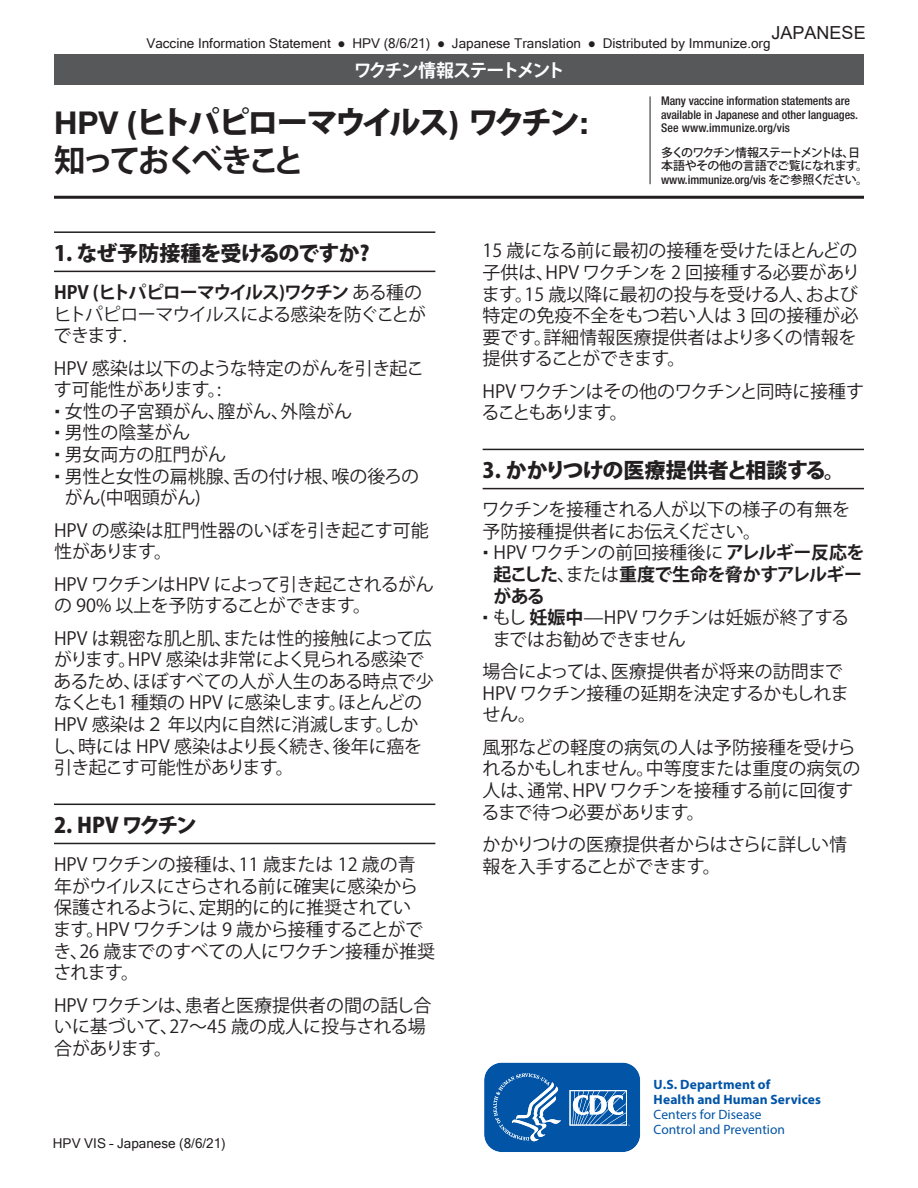
<style>
.page{position:relative;width:918px;height:1188px;background:#fff}
.page>*{position:absolute;margin:0;border:0;box-sizing:border-box;transform-origin:0 0}
.t1{font:800 31.5px "Koz Go Pro";letter-spacing:-.11em;color:#231f20}
.t2{font:700 31.5px "Koz Go Pro";letter-spacing:-.125em;color:#231f20}
.t3{font:800 21px "Koz Go Pro";letter-spacing:-.035em;color:#231f20}
.t4{font:18px/21.6px "Koz Go Pro";letter-spacing:-.02em;color:#231f20}
.t5{font:18px/21.6px "Koz Go Pro";color:#231f20}
.t6{font:18px/21.6px "Koz Go Pro";letter-spacing:-.05em;color:#231f20}
.t7{font:700 18px/21.6px "Koz Go Pro";letter-spacing:-.04em;color:#231f20}
.t8{font:18px/21.6px "Koz Go Pro";letter-spacing:-.04em;color:#231f20}
.t9{font:700 18px "Koz Go Pro";letter-spacing:-.115em;color:#fff}
.t10{font:18px "Arial";color:#231f20}
.t11{font:13.5px "Microsoft Sans Serif";color:#231f20}
.t12{font:700 13.5px/15px "Myriad Pro";letter-spacing:.01em;color:#0154a6}
.t13{font:13.5px/15px "Myriad Pro";color:#0154a6}
.t14{font:500 condensed 12px/13.5px "Helvetica Neue LT Std";letter-spacing:-.005em;color:#231f20}
.t15{font:500 12px/13.5px "Koz Go Pro";letter-spacing:-.065em;color:#231f20}
.s1{font-family:"Helvetica Neue LT Std";font-weight:700}
.s2{font-family:"Koz Go Pro";font-stretch:normal}
.s3{font-weight:700}
.s4{font-weight:400}
</style>
<div class="page">
<div style="left:54px;top:54px;width:810px;height:31px;background:#57585a"></div>
<hr style="left:650px;top:96px;width:1px;height:88px;background:#231f20">
<hr style="left:54px;top:196px;width:810px;height:3px;background:#231f20">
<svg style="left:484px;top:1062px;width:157px;height:90px;background:#296fb4"></svg>
<hr style="left:483px;top:449px;width:381px;height:1px;background:#231f20">
<hr style="left:483px;top:488px;width:381px;height:1px;background:#231f20">
<hr style="left:54px;top:804px;width:381px;height:1px;background:#231f20">
<hr style="left:54px;top:843px;width:381px;height:1px;background:#231f20">
<hr style="left:54px;top:231px;width:381px;height:2px;background:#231f20">
<hr style="left:54px;top:271px;width:381px;height:1px;background:#231f20">
<p class="t10" style="left:772px;top:20px;width:96px">JAPANESE</p>
<p class="t11" style="left:146px;top:34px;width:626px">Vaccine Information Statement ● HPV (8/6/21) ● Japanese Translation ● Distributed by Immunize.org</p>
<p class="t9" style="left:354px;top:58px;width:213px">ワクチン情報ステートメント</p>
<h1 class="t1" style="left:54px;top:102px;width:536px"><span class="s1">HPV (</span>ヒトパピローマウイルス<span class="s1">)</span> ワクチン<span class="s1">:</span></h1>
<p class="t2" style="left:54px;top:140px;width:252px">知っておくべきこと</p>
<p class="t14" style="left:661px;top:94px;width:198px">Many vaccine information statements are available in Japanese and other languages.<br>See www.immunize.org/vis</p>
<p class="t15" style="left:661px;top:146px;width:208px">多くのワクチン情報ステートメントは、日本語やその他の言語でご覧になれます。</p>
<p class="t14" style="left:661px;top:173px;width:209px">www.immunize.org/vis <span class="s2">をご参照ください。</span></p>
<h3 class="t3" style="left:54px;top:239px;width:317px">1. なぜ予防接種を受けるのですか?</h3>
<p class="t6" style="left:53px;top:282px;width:374px"><span class="s3">HPV (ヒトパピローマウイルス)ワクチン</span>ある種のヒトパピローマウイルスによる感染を防ぐことができます.</p>
<p class="t4" style="left:54px;top:358px;width:372px">HPV 感染は以下のような特定のがんを引き起こ</p>
<p class="t4" style="left:54px;top:379px;width:173px">す可能性があります。:</p>
<p class="t5" style="left:65px;top:401px;width:289px">女性の子宮頚がん、膣がん、外陰がん</p>
<p class="t5" style="left:65px;top:423px;width:127px">男性の陰茎がん</p>
<p class="t5" style="left:65px;top:444px;width:163px">男女両方の肛門がん</p>
<p class="t5" style="left:65px;top:466px;width:356px">男性と女性の扁桃腺、舌の付け根、喉の後ろの</p>
<p class="t4" style="left:65px;top:487px;width:138px">がん(中咽頭がん)</p>
<p class="t5" style="left:54px;top:520px;width:376px">HPV の感染は肛門性器のいぼを引き起こす可能</p>
<p class="t4" style="left:54px;top:541px;width:120px">性があります。</p>
<p class="t8" style="left:54px;top:574px;width:381px">HPV ワクチンはHPV によって引き起こされるがんの 90% 以上を予防することができます。</p>
<p class="t4" style="left:54px;top:628px;width:382px">HPV は親密な肌と肌、または性的接触によって広がります。HPV 感染は非常によく見られる感染であるため、ほぼすべての人が人生のある時点で少なくとも1 種類の HPV に感染します。ほとんどの</p>
<p class="t4" style="left:52px;top:714px;width:372px">HPV 感染は２ 年以内に自然に消滅します。しかし、時には HPV 感染はより長く続き、後年に癌を</p>
<p class="t4" style="left:54px;top:757px;width:241px">引き起こす可能性があります。</p>
<h3 class="t3" style="left:54px;top:811px;width:144px">2. HPV ワクチン</h3>
<p class="t4" style="left:53px;top:854px;width:384px">HPV ワクチンの接種は、11 歳または 12 歳の青年がウイルスにさらされる前に確実に感染から保護されるように、定期的に的に推奨されてい<br>ます。HPV ワクチンは 9 歳から接種することができ、26 歳までのすべての人にワクチン接種が推奨されます。</p>
<p class="t5" style="left:54px;top:995px;width:379px">HPV ワクチンは、患者と医療提供者の間の話し合いに基づいて、27〜45 歳の成人に投与される場合があります。</p>
<p class="t11" style="left:53px;top:1135px;width:174px">HPV VIS – Japanese (8/6/21)</p>
<p class="t5" style="left:482px;top:240px;width:380px">15 歳になる前に最初の接種を受けたほとんどの子供は、HPV ワクチンを 2 回接種する必要があります。15 歳以降に最初の投与を受ける人、および特定の免疫不全をもつ若い人は 3 回の接種が必要です。詳細情報医療提供者はより多くの情報を提供することができます。</p>
<p class="t6" style="left:482px;top:381px;width:384px">HPV ワクチンはその他のワクチンと同時に接種することもあります。</p>
<h3 class="t3" style="left:483px;top:456px;width:364px">3. かかりつけの医療提供者と相談する。</h3>
<p class="t4" style="left:482px;top:499px;width:370px">ワクチンを接種される人が以下の様子の有無を予防接種提供者にお伝えください。</p>
<p class="t7" style="left:493px;top:543px;width:373px"><span class="s4">HPV ワクチンの前回接種後に</span>アレルギー反応を起こした<span class="s4">、または</span>重度で生命を脅かすアレルギーがある</p>
<p class="t4" style="left:493px;top:607px;width:358px">もし<span class="s3">妊娠中</span>—HPV ワクチンは妊娠が終了するまではお勧めできません</p>
<p class="t5" style="left:483px;top:661px;width:368px">場合によっては、医療提供者が将来の訪問まで<br>HPV ワクチン接種の延期を決定するかもしれません。</p>
<p class="t5" style="left:482px;top:737px;width:380px">風邪などの軽度の病気の人は予防接種を受けられるかもしれません。中等度または重度の病気の人は、通常、HPV ワクチンを接種する前に回復するまで待つ必要があります。</p>
<p class="t4" style="left:483px;top:834px;width:366px">かかりつけの医療提供者からはさらに詳しい情報を入手することができます。</p>
<p class="t12" style="left:654px;top:1077px;width:169px">U.S. Department of<br>Health and Human Services</p>
<p class="t13" style="left:654px;top:1107px;width:133px">Centers for Disease<br>Control and Prevention</p>
</div>
